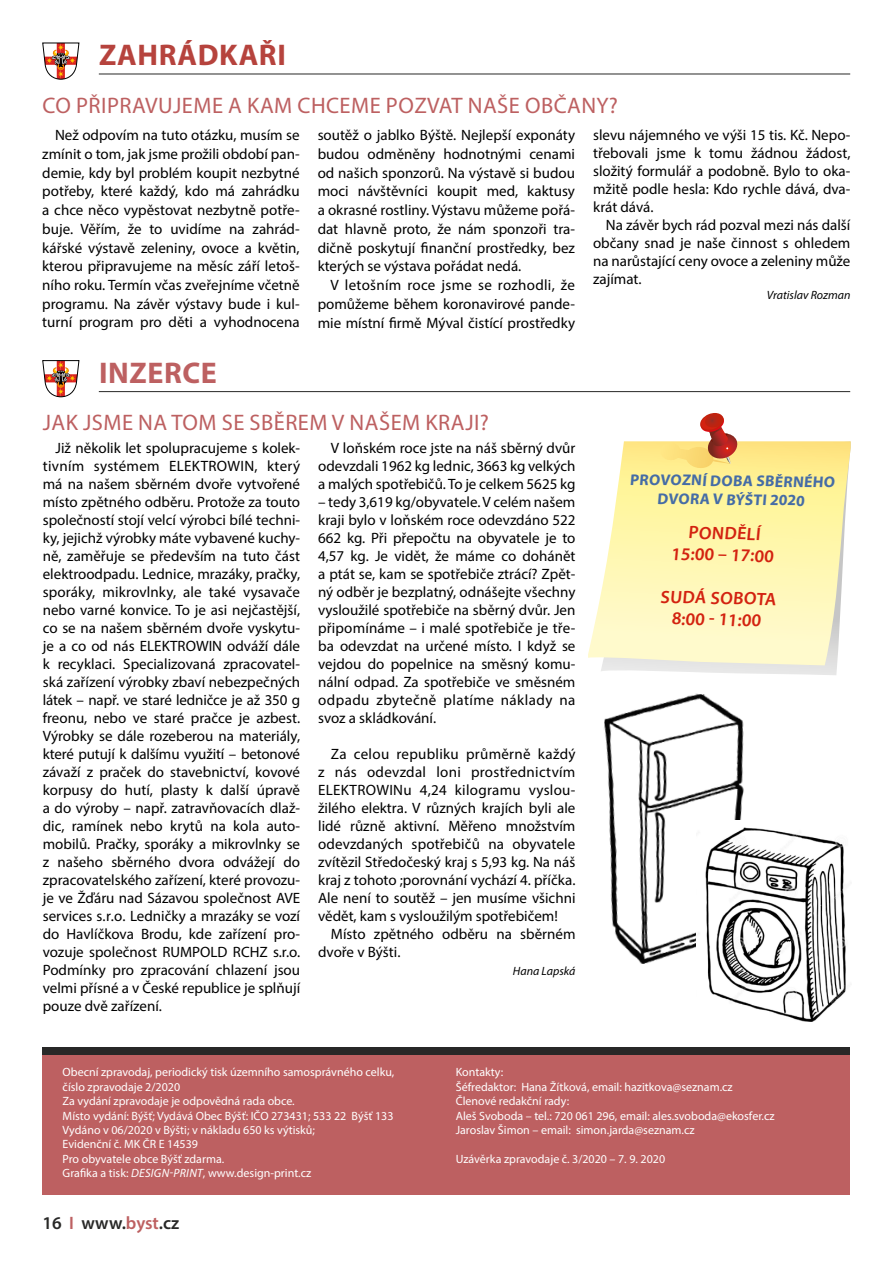
<style>
.page{position:relative;width:893px;height:1263px;background:#fff}
.page>*{position:absolute;margin:0;border:0;box-sizing:border-box;transform-origin:0 0}
.t1{font:700 30px "Myriad Pro";letter-spacing:.02em;color:#b6433d}
.t2{font:700 30px "Myriad Pro";color:#bd6061}
.t3{font:22.5px "Myriad Pro";letter-spacing:.02em;color:#bd6061}
.t4{font:600 18px/21.6px "Myriad Pro";color:#d32210;text-align:center}
.t5{font:600 18px "Myriad Pro";color:#282827}
.t6{font:700 15.6px/18.8px "Myriad Pro";color:#456ca6;text-align:center}
.t7{font:15px/18px "Myriad Pro";color:#000;text-align:justify}
.t8{font:12px/14.4px "Myriad Pro";color:#fff}
.t9{font:italic 12px "Myriad Pro";color:#000}
.s1{font-style:italic}
.s2{color:#bd6061}
</style>
<div class="page">
<div style="left:43px;top:1051px;width:807px;height:144px;background:#bd6061"></div>
<div style="left:43px;top:1048px;width:807px;height:7px;background:#282827"></div>
<svg style="left:601px;top:665px;width:236px;height:10px"></svg>
<svg style="left:588px;top:441px;width:263px;height:224px;background:#fdf5b8"></svg>
<svg style="left:659px;top:413px;width:80px;height:56px"></svg>
<img style="left:604px;top:693px;width:140px;height:271px">
<img style="left:697px;top:821px;width:149px;height:200px">
<svg style="left:42px;top:43px;width:37px;height:36px"></svg>
<hr style="left:99px;top:74px;width:751px;height:1px;background:#282827">
<svg style="left:42px;top:360px;width:37px;height:37px"></svg>
<hr style="left:99px;top:391px;width:751px;height:1px;background:#282827">
<h1 class="t1" style="left:99px;top:35px;width:173px">ZAHRÁDKAŘI</h1>
<h2 class="t3" style="left:42px;top:91px;width:269px">Co připravujeme a kam chce</h2>
<h2 class="t3" style="left:351px;top:91px;width:89px">me pozvat</h2>
<h2 class="t3" style="left:468px;top:91px;width:29px">naše</h2>
<h2 class="t3" style="left:525px;top:91px;width:15px">obča</h2>
<h2 class="t3" style="left:581px;top:91px;width:38px">ny?</h2>
<p class="t7" style="left:42px;top:125px;width:259px;line-height:18.8px;text-indent:13px">Než odpovím na tuto otázku, musím se zmínit o tom, jak jsme prožili období pan&shy;demie, kdy byl problém koupit nezbytné potřeby, které každý, kdo má zahrádku a chce něco vypěstovat nezbytně potře&shy;buje. Věřím, že to uvidíme na zahrád&shy;kářské výstavě zeleniny, ovoce a květin, kterou připravujeme na měsíc září letoš&shy;ního roku. Termín včas zveřejníme včetně programu. Na závěr výstavy bude i kul&shy;turní program pro děti a vyhodnocena</p>
<p class="t7" style="left:318px;top:125px;width:259px;line-height:18.8px">soutěž o jablko Býště. Nejlepší exponáty budou odměněny hodnotnými cenami od našich sponzorů. Na výstavě si budou moci návštěvníci koupit med, kaktusy a okrasné rostliny. Výstavu můžeme pořá&shy;dat hlavně proto, že nám sponzoři tra&shy;dičně poskytují finanční prostředky, bez kterých se výstava pořádat nedá.</p>
<p class="t7" style="left:318px;top:275px;width:259px;line-height:18.8px;text-indent:13px">V letošním roce jsme se rozhodli, že pomůžeme během koronavirové pande&shy;mie místní firmě Mýval čistící prostředky</p>
<h1 class="t2" style="left:99px;top:353px;width:116px">INZERCE</h1>
<h2 class="t3" style="left:43px;top:408px;width:231px">Jak jsme na tom se sběre</h2>
<h2 class="t3" style="left:309px;top:408px;width:128px">m v našem kraji</h2>
<h2 class="t3" style="left:480px;top:408px;width:11px">?</h2>
<p class="t7" style="left:43px;top:439px;width:259px;text-indent:13px">Již několik let spolupracujeme s kolek&shy;tivním systémem ELEKTROWIN, který má na našem sběrném dvoře vytvořené místo zpětného odběru. Protože za touto společností stojí velcí výrobci bílé techni&shy;ky, jejichž výrobky máte vybavené kuchy&shy;ně, zaměřuje se především na tuto část elektroodpadu. Lednice, mrazáky, pračky, sporáky, mikrovlnky, ale také vysavače nebo varné konvice. To je asi nejčastější, co se na našem sběrném dvoře vyskytu&shy;je a co od nás ELEKTROWIN odváží dále k recyklaci. Specializovaná zpracovatel&shy;ská zařízení výrobky zbaví nebezpečných látek – např. ve staré ledničce je až 350 g freonu, nebo ve staré pračce je azbest.<br>Výrobky se dále rozeberou na materiály, které putují k dalšímu využití – betonové závaží z praček do stavebnictví, kovové korpusy do hutí, plasty k další úpravě a do výroby – např. zatravňovacích dlaž&shy;dic, ramínek nebo krytů na kola auto&shy;mobilů. Pračky, sporáky a mikrovlnky se z našeho sběrného dvora odvážejí do zpracovatelského zařízení, které provozu&shy;je ve Žďáru nad Sázavou společnost AVE services s.r.o. Ledničky a mrazáky se vozí do Havlíčkova Brodu, kde zařízení pro&shy;vozuje společnost RUMP</p>
<p class="t7" style="left:43px;top:943px;width:259px;text-indent:157px">OLD RCHZ s.r.o.<br>Podmínky pro zpracování chlazení jsou velmi přísné a v České republice je splňují pouze dvě zařízení.</p>
<p class="t7" style="left:318px;top:439px;width:259px;text-indent:13px">V loňském roce jste na náš sběrný dvůr odevzdali 1962 kg lednic, 3663 kg velkých a malých spotřebičů. To je celkem 5625 kg</p>
<p class="t7" style="left:318px;top:493px;width:259px">– tedy 3,619 kg/obyvatele. V celém našem kraji bylo v loňském roce odevzdáno 522<br>662 kg. Při přepočtu na obyvatele je to 4,57 kg. Je vidět, že máme co dohánět a ptát se, kam se spotřebiče ztrácí? Zpět&shy;ný odběr je bezplatný, odnášejte všechny vysloužilé spotřebiče na sběrný dvůr. Jen připomínáme – i malé spotřebiče je tře&shy;ba odevzdat na určené místo. I když se vejdou do popelnice na směsný komu&shy;nální odpad. Za spotřebiče ve směsném odpadu zbytečně platíme náklady na svoz a skládkování.</p>
<p class="t7" style="left:318px;top:745px;width:259px;text-indent:13px">Za celou republiku průměrně každý z nás odevzdal loni prostřednictvím ELEKTROWINu 4,24 kilogramu vyslou&shy;žilého elektra. V různých krajích byli ale lidé různě aktivní. Měřeno množstvím odevzdaných spotřebičů na obyvatele zvítězil Středočeský kraj s 5,93 kg. Na náš kraj z tohoto ;porovnání vychází 4. příčka.<br>Ale není to soutěž – jen musíme všichni vědět, kam s vysloužilým spotřebičem!</p>
<p class="t7" style="left:318px;top:925px;width:259px;text-indent:13px">Místo zpětného odběru na sběrném dvoře v Býšti.</p>
<p class="t9" style="left:513px;top:963px;width:64px">Hana Lapská</p>
<p class="t7" style="left:593px;top:126px;width:259px">slevu nájemného ve výši 15 tis. Kč. Nepo&shy;třebovali jsme k tomu žádnou žádost, složitý formulář a podobně. Bylo to oka&shy;mžitě podle hesla: Kdo rychle dává, dva&shy;krát dává.</p>
<p class="t7" style="left:593px;top:216px;width:259px;text-indent:13px">Na závěr bych rád pozval mezi nás další občany snad je naše činnost s ohledem na narůstající ceny ovoce a zeleniny může zajímat.</p>
<p class="t9" style="left:767px;top:287px;width:85px">Vratislav Rozman</p>
<p class="t6" style="left:630px;top:469px;width:206px;rotate:1deg">Provozní doba Sběrného dvora v Býšt i 2020</p>
<p class="t4" style="left:672px;top:521px;width:104px;rotate:1deg">pondělí<br>15:00 – 17:00</p>
<p class="t4" style="left:660px;top:585px;width:115px;rotate:1deg">sudá sobota<br>8:00 - 11:00</p>
<p class="t8" style="left:63px;top:1065px;width:333px">Obecní zpravodaj, periodický tisk územního samosprávného celku, číslo zpravodaje 2/2020<br>Za vydání zpravodaje je odpovědná rada obce.<br>Místo vydání: Býšť; Vydává Obec Býšť: IČO 273431; 533 22 Býšť 133<br>Vydáno v 06/2020 v Býšti; v nákladu 650 ks výtisků;<br>Evidenční č. MK ČR E 14539<br>Pro obyvatele obce Býšť zdarma.<br>Grafika a tisk: <span class="s1">design-prin</span></p>
<p class="t8" style="left:197px;top:1166px;width:116px"><span class="s1">t</span>, www.design-print.cz</p>
<p class="t5" style="left:43px;top:1211px;width:138px">16 <span class="s2">I</span> www.<span class="s2">byst</span>.cz</p>
<p class="t8" style="left:456px;top:1065px;width:320px">Kontakty:<br>Šéfredaktor: Hana Žítková, email: hazitkova@seznam.cz Členové redakční rady:<br>Aleš Svoboda – tel.: 720 061 296, email: ales.svoboda@ekosfer.cz Jaroslav Šimon – email: simon.jarda@seznam.cz</p>
<p class="t8" style="left:456px;top:1151px;width:211px">Uzávěrka zpravodaje č. 3/2020 – 7. 9. 2020</p>
</div>
